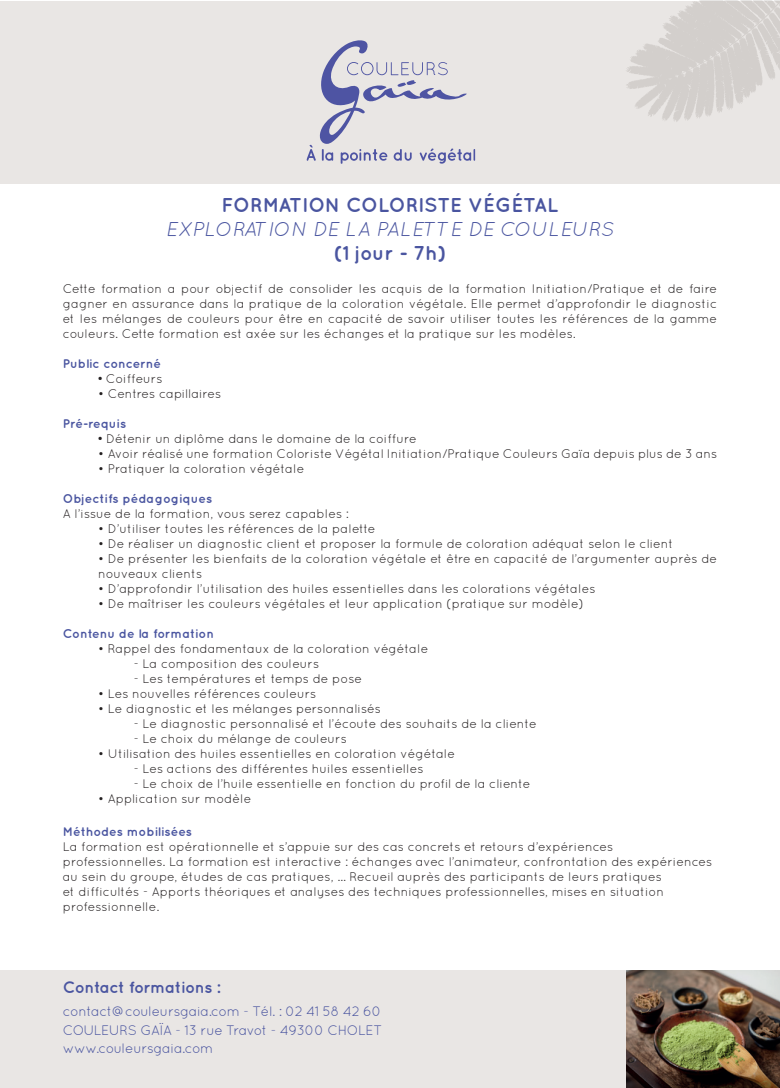
<style>
.page{position:relative;width:780px;height:1088px;background:#fff}
.page>*{position:absolute;margin:0;border:0;box-sizing:border-box;transform-origin:0 0}
.t1{font:700 20px "Quicksand";color:#4a55a0}
.t2{font:italic 20px "Quicksand";color:#4a55a0}
.t3{font:700 16.25px "Quicksand";letter-spacing:-.025em;color:#4a55a0}
.t4{font:13.75px/18.8px "Quicksand";letter-spacing:-.025em;color:#4a55a0;text-align:justify}
.t5{font:12.5px/15px "Quicksand";color:#231f20}
.t6{font:700 12.5px "Quicksand";color:#4a55a0}
.s1{font-style:inherit}
</style>
<div class="page">
<div style="left:1px;top:1px;width:779px;height:182px;background:#e9e6e4"></div>
<svg style="left:306px;top:40px;width:169px;height:124px"></svg>
<img style="left:626px;top:0;width:154px;height:122px">
<div style="left:0;top:971px;width:780px;height:117px;background:#e9e6e4"></div>
<img style="left:626px;top:971px;width:154px;height:117px">
<h1 class="t1" style="left:221px;top:193px;width:338px">FORMATION COLORISTE VÉGÉTAL</h1>
<h1 class="t2" style="left:166px;top:217px;width:449px">EXPLORATION DE LA PALETTE DE COULEURS</h1>
<h1 class="t1" style="left:334px;top:241px;width:114px">(1 jour - 7h)</h1>
<p class="t5" style="left:63px;top:281px;width:656px;text-align:justify">Cette formation a pour objectif de consolider les acquis de la formation Initiation/Pratique et de faire gagner en assurance dans la pratique de la coloration végétale. Elle permet d’approfondir le diagnostic et les mélanges de couleurs pour être en capacité de savoir utiliser toutes les références de la gamme couleurs. Cette formation est axée sur les échanges et la pratique sur les modèles.</p>
<p class="t6" style="left:63px;top:356px;width:100px">Public concerné</p>
<p class="t5" style="left:98px;top:371px;width:66px"><span class="s1">•</span> Coiffeurs</p>
<p class="t5" style="left:98px;top:386px;width:124px">• Centres capillaires</p>
<p class="t6" style="left:63px;top:416px;width:65px">Pré-requis</p>
<p class="t5" style="left:98px;top:431px;width:320px"><span class="s1">•</span> Détenir un diplôme dans le domaine de la coiffure</p>
<p class="t5" style="left:98px;top:446px;width:620px">• Avoir réalisé une formation Coloriste Végétal Initiation/Pratique Couleurs Gaïa depuis plus de 3 ans</p>
<p class="t5" style="left:98px;top:461px;width:208px">• Pratiquer la coloration végétale</p>
<p class="t6" style="left:63px;top:491px;width:151px">Objectifs pédagogiques</p>
<p class="t5" style="left:63px;top:506px;width:288px">A l’issue de la formation, vous serez capables :</p>
<p class="t5" style="left:98px;top:521px;width:279px">• D’utiliser toutes les références de la palette</p>
<p class="t5" style="left:98px;top:536px;width:577px">• De réaliser un diagnostic client et proposer la formule de coloration adéquat selon le client</p>
<p class="t5" style="left:98px;top:551px;width:620px">• De présenter les bienfaits de la coloration végétale et être en capacité de l’argumenter auprès de nouveaux clients</p>
<p class="t5" style="left:98px;top:581px;width:499px">• D’approfondir l’utilisation des huiles essentielles dans les colorations végétales</p>
<p class="t5" style="left:98px;top:596px;width:487px">• De maîtriser les couleurs végétales et leur application (pratique sur modèle)</p>
<p class="t6" style="left:63px;top:626px;width:153px">Contenu de la formation</p>
<p class="t5" style="left:98px;top:641px;width:331px">• Rappel des fondamentaux de la coloration végétale</p>
<p class="t5" style="left:134px;top:656px;width:187px">- La composition des couleurs</p>
<p class="t5" style="left:134px;top:671px;width:230px">- Les températures et temps de pose</p>
<p class="t5" style="left:98px;top:686px;width:220px">• Les nouvelles références couleurs</p>
<p class="t5" style="left:98px;top:701px;width:284px">• Le diagnostic et les mélanges personnalisés</p>
<p class="t5" style="left:134px;top:716px;width:404px">- Le diagnostic personnalisé et l’écoute des souhaits de la cliente</p>
<p class="t5" style="left:134px;top:731px;width:215px">- Le choix du mélange de couleurs</p>
<p class="t5" style="left:98px;top:746px;width:358px">• Utilisation des huiles essentielles en coloration végétale</p>
<p class="t5" style="left:134px;top:761px;width:291px">- Les actions des différentes huiles essentielles</p>
<p class="t5" style="left:134px;top:776px;width:398px">- Le choix de l’huile essentielle en fonction du profil de la cliente</p>
<p class="t5" style="left:98px;top:791px;width:155px">• Application sur modèle</p>
<p class="t6" style="left:63px;top:824px;width:131px">Méthodes mobilisées</p>
<p class="t5" style="left:63px;top:839px;width:651px">La formation est opérationnelle et s’appuie sur des cas concrets et retours d’expériences professionnelles. La formation est interactive : échanges avec l’animateur, confrontation des expériences au sein du groupe, études de cas pratiques, … Recueil auprès des participants de leurs pratiques<br>et difficultés - Apports théoriques et analyses des techniques professionnelles, mises en situation professionnelle.</p>
<h2 class="t3" style="left:63px;top:978px;width:159px">Contact formations :</h2>
<p class="t4" style="left:63px;top:1001px;width:321px">contact@couleursgaia.com - Tél. : 02 41 58 42 60<br>COULEURS GAÏA - 13 rue Travot - 49300 CHOLET www.couleursgaia.com</p>
</div>
